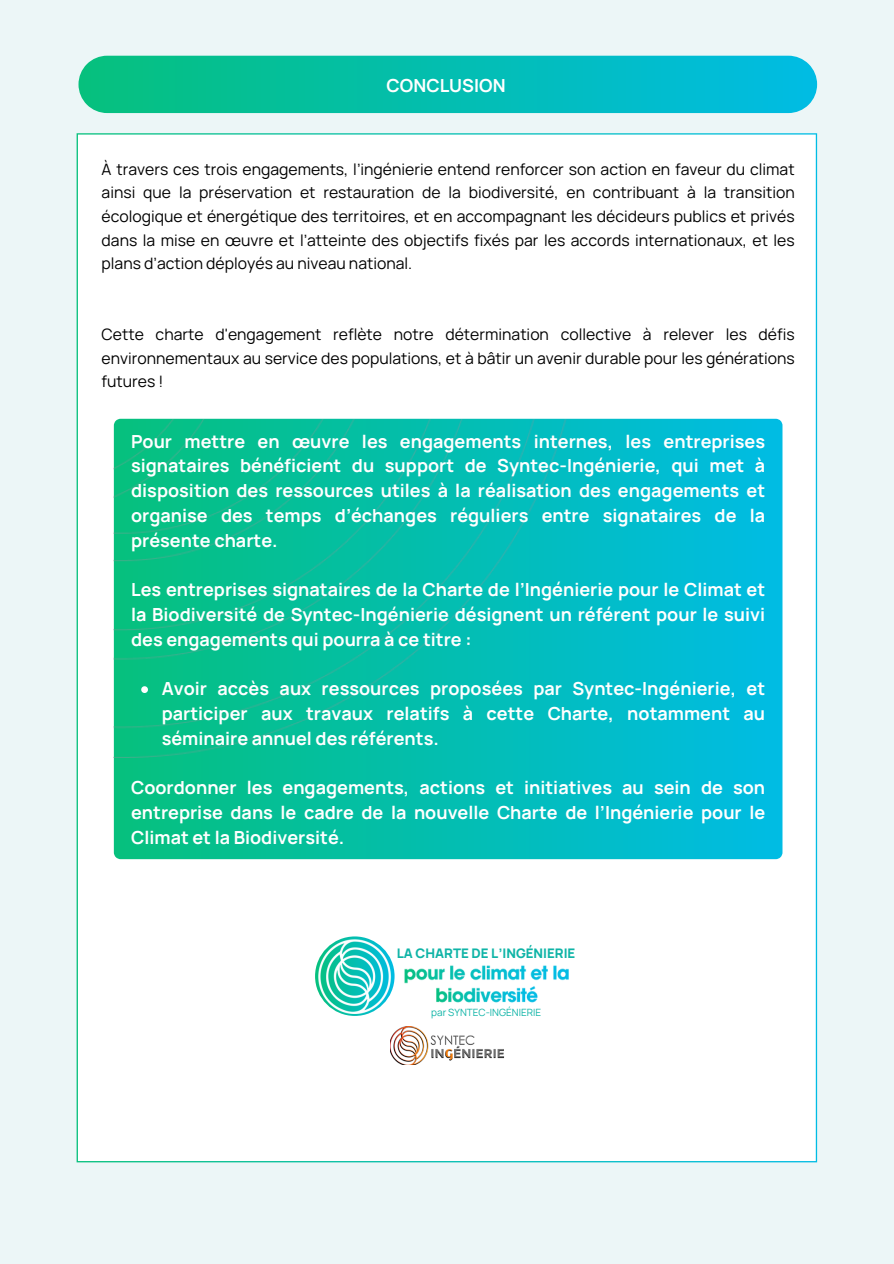
<style>
.page{position:relative;width:894px;height:1264px;background:#fff}
.page>*{position:absolute;margin:0;border:0;box-sizing:border-box;transform-origin:0 0}
.t1{font:700 18px/24.8px "Manrope";color:#fff;text-align:justify}
.t2{font:15.75px/23.7px "Manrope";color:#000;text-align:justify}
.t3{font:800 13.2px "Manrope";color:#0fb4a7}
.t4{font:10.05px "Manrope";color:#0fb4a7}
</style>
<div class="page">
<div style="left:0;top:0;width:893px;height:1263px;background:#ecf6f7"></div>
<svg style="left:78px;top:56px;width:738px;height:57px;background:#06beb1"></svg>
<div style="left:77px;top:133px;width:739px;height:1029px;background:#fff"></div>
<svg style="left:114px;top:419px;width:668px;height:440px;background:#02bdc2"></svg>
<img style="left:114px;top:419px;width:467px;height:339px">
<svg style="left:141px;top:686px;width:7px;height:7px"></svg>
<svg style="left:315px;top:936px;width:79px;height:79px"></svg>
<img style="left:393px;top:961px;width:185px;height:45px">
<img style="left:318px;top:939px;width:75px;height:74px">
<img style="left:390px;top:1026px;width:117px;height:38px">
<p class="t1" style="left:386px;top:72px;width:120px">CONCLUSION</p>
<p class="t2" style="left:102px;top:157px;width:694px">À travers ces trois engagements, l’ingénierie entend renforcer son action en faveur du climat ainsi que la préservation et restauration de la biodiversité, en contribuant à la transition écologique et énergétique des territoires, et en accompagnant les décideurs publics et privés dans la mise en œuvre et l’atteinte des objectifs fixés par les accords internationaux, et les plans d’action déployés au niveau national.</p>
<p class="t2" style="left:102px;top:322px;width:694px">Cette charte d'engagement reflète notre détermination collective à relever les défis environnementaux au service des populations, et à bâtir un avenir durable pour les générations futures !</p>
<h4 class="t1" style="left:131px;top:428px;width:635px">Pour mettre en œuvre les engagements internes, les entreprises signataires bénéficient du support de Syntec-Ingénierie, qui met à disposition des ressources utiles à la réalisation des engagements et organise des temps d’échanges réguliers entre signataires de la présente charte.</h4>
<h4 class="t1" style="left:131px;top:577px;width:635px">Les entreprises signataires de la Charte de l’Ingénierie pour le Climat et la Biodiversité de Syntec-Ingénierie désignent un référent pour le suivi des engagements qui pourra à ce titre :</h4>
<p class="t1" style="left:162px;top:676px;width:605px">Avoir accès aux ressources proposées par Syntec-Ingénierie, et participer aux travaux relatifs à cette Charte, notamment au séminaire annuel des référents.</p>
<h2 class="t1" style="left:131px;top:775px;width:635px">Coordonner les engagements, actions et initiatives au sein de son entreprise dans le cadre de la nouvelle Charte de l’Ingénierie pour le Climat et la Biodiversité.</h2>
<h2 class="t3" style="left:397px;top:944px;width:180px">LA CHARTE DE L’INGÉNIERIE</h2>
<p class="t4" style="left:431px;top:1005px;width:111px">par SYNTEC-INGÉNIERIE</p>
</div>
